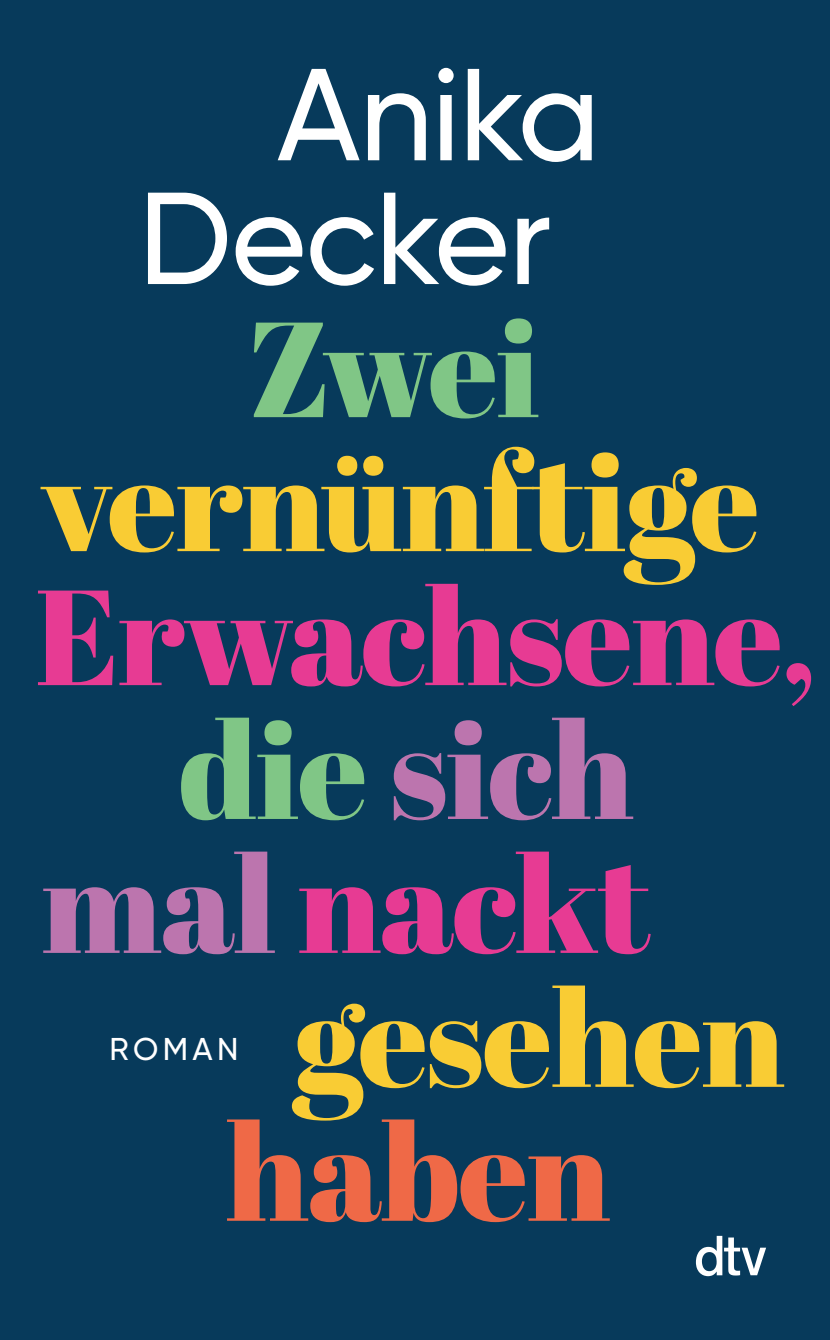
<style>
.page{position:relative;width:830px;height:1340px;background:#fff}
.page>*{position:absolute;margin:0;border:0;box-sizing:border-box;transform-origin:0 0}
.t1{font:135px "Abril Fatface";letter-spacing:-.01em;color:#e73b93}
.t2{font:135px "Abril Fatface";letter-spacing:-.01em;color:#f9cc34}
.t3{font:135px "Abril Fatface";letter-spacing:-.01em;color:#bc75ae}
.t4{font:135px "Abril Fatface";letter-spacing:-.01em;color:#ef6947}
.t5{font:135px "Abril Fatface";color:#80c686}
.t6{font:500 130.5px/123.8px "Gilroy";letter-spacing:-.01em;color:#fff}
.t7{font:500 31.5px "Gilroy";letter-spacing:.14em;color:#fff}
.s1{color:#80c686}
.s2{color:#bc75ae}
</style>
<div class="page">
<div style="left:0;top:0;width:829px;height:1339px;background:#073a5b"></div>
<svg style="left:695px;top:1235px;width:70px;height:41px"></svg>
<p class="t6" style="left:138px;top:52px;width:463px;text-indent:138px">Anika<br>Decker</p>
<p class="t5" style="left:247px;top:274px;width:294px">Zwei</p>
<p class="t2" style="left:41px;top:408px;width:720px">vernünftige</p>
<p class="t1" style="left:35px;top:542px;width:783px">Erwachsene,</p>
<p class="t3" style="left:178px;top:676px;width:457px"><span class="s1">die</span> sich</p>
<p class="t1" style="left:42px;top:810px;width:610px"><span class="s2">mal</span> nackt</p>
<p class="t2" style="left:293px;top:944px;width:492px">gesehen</p>
<p class="t4" style="left:225px;top:1077px;width:386px">haben</p>
<p class="t7" style="left:109px;top:1029px;width:130px">ROMAN</p>
</div>
